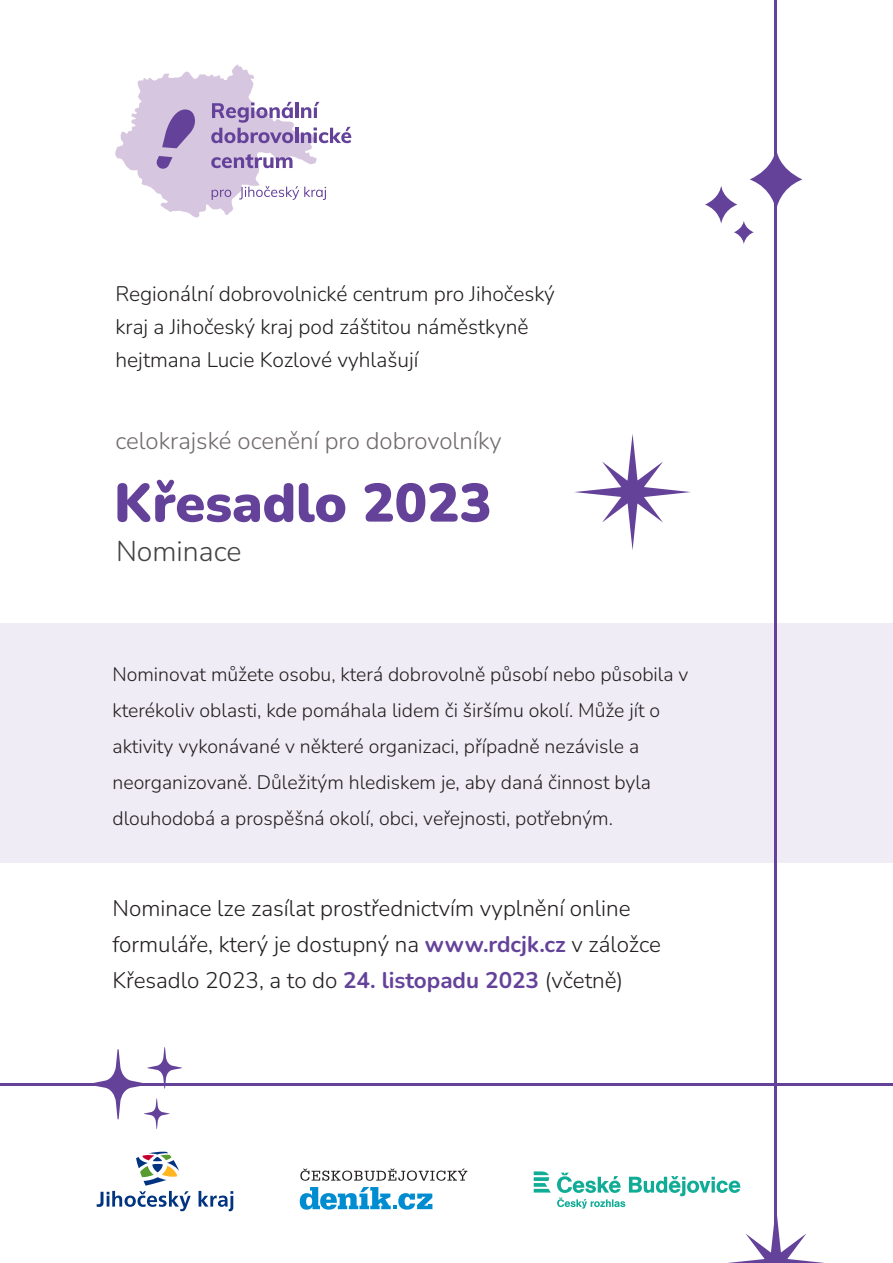
<style>
.page{position:relative;width:893px;height:1263px;background:#fff}
.page>*{position:absolute;margin:0;border:0;box-sizing:border-box;transform-origin:0 0}
.t1{font:900 54px "Nunito";color:#65429a}
.t2{font:300 28.5px "Nunito";color:#434444}
.t3{font:300 24px "Nunito";color:#716b6d}
.t4{font:300 22.5px/36px "Nunito";color:#231f20}
.t5{font:300 21px/33px "Nunito";color:#231f20}
.t6{font:300 19.5px/36px "Nunito";color:#231f20}
.s1{font-weight:700;color:#65429a}
</style>
<div class="page">
<div style="left:0;top:623px;width:893px;height:239px;background:#efecf5"></div>
<hr style="left:0;top:1083px;width:893px;height:2px;background:#65429a">
<hr style="left:775px;top:0;width:2px;height:1263px;background:#65429a">
<svg style="left:89px;top:1047px;width:93px;height:82px"></svg>
<svg style="left:705px;top:149px;width:97px;height:95px"></svg>
<svg style="left:574px;top:434px;width:117px;height:116px"></svg>
<svg style="left:115px;top:64px;width:236px;height:154px"></svg>
<svg style="left:199px;top:1191px;width:34px;height:20px"></svg>
<svg style="left:97px;top:1151px;width:94px;height:60px"></svg>
<svg style="left:300px;top:1187px;width:132px;height:23px"></svg>
<svg style="left:300px;top:1169px;width:167px;height:12px"></svg>
<svg style="left:534px;top:1171px;width:17px;height:21px"></svg>
<svg style="left:557px;top:1172px;width:268px;height:91px"></svg>
<p class="t5" style="left:116px;top:277px;width:441px">Regionální dobrovolnické centrum pro Jihočeský kraj a Jihočeský kraj pod záštitou náměstkyně hejtmana Lucie Kozlové vyhlašují</p>
<p class="t3" style="left:116px;top:424px;width:388px">celokrajské ocenění pro dobrovolníky</p>
<h1 class="t1" style="left:114px;top:465px;width:379px">Křesadlo 2023</h1>
<h2 class="t2" style="left:116px;top:531px;width:127px">Nominace</h2>
<p class="t6" style="left:112px;top:655px;width:577px">Nominovat můžete osobu, která dobrovolně působí nebo působila v kterékoliv oblasti, kde pomáhala lidem či širšímu okolí. Může jít o aktivity vykonávané v některé organizaci, případně nezávisle a neorganizovaně. Důležitým hlediskem je, aby daná činnost byla dlouhodobá a prospěšná okolí, obci, veřejnosti, potřebným.</p>
<p class="t4" style="left:112px;top:889px;width:550px">Nominace lze zasílat prostřednictvím vyplnění online formuláře, který je dostupný na <span class="s1">www.rdcjk.cz</span> v záložce<br>Křesadlo 2023, a to do <span class="s1">24. listopadu 2023</span> (včetně)</p>
</div>
